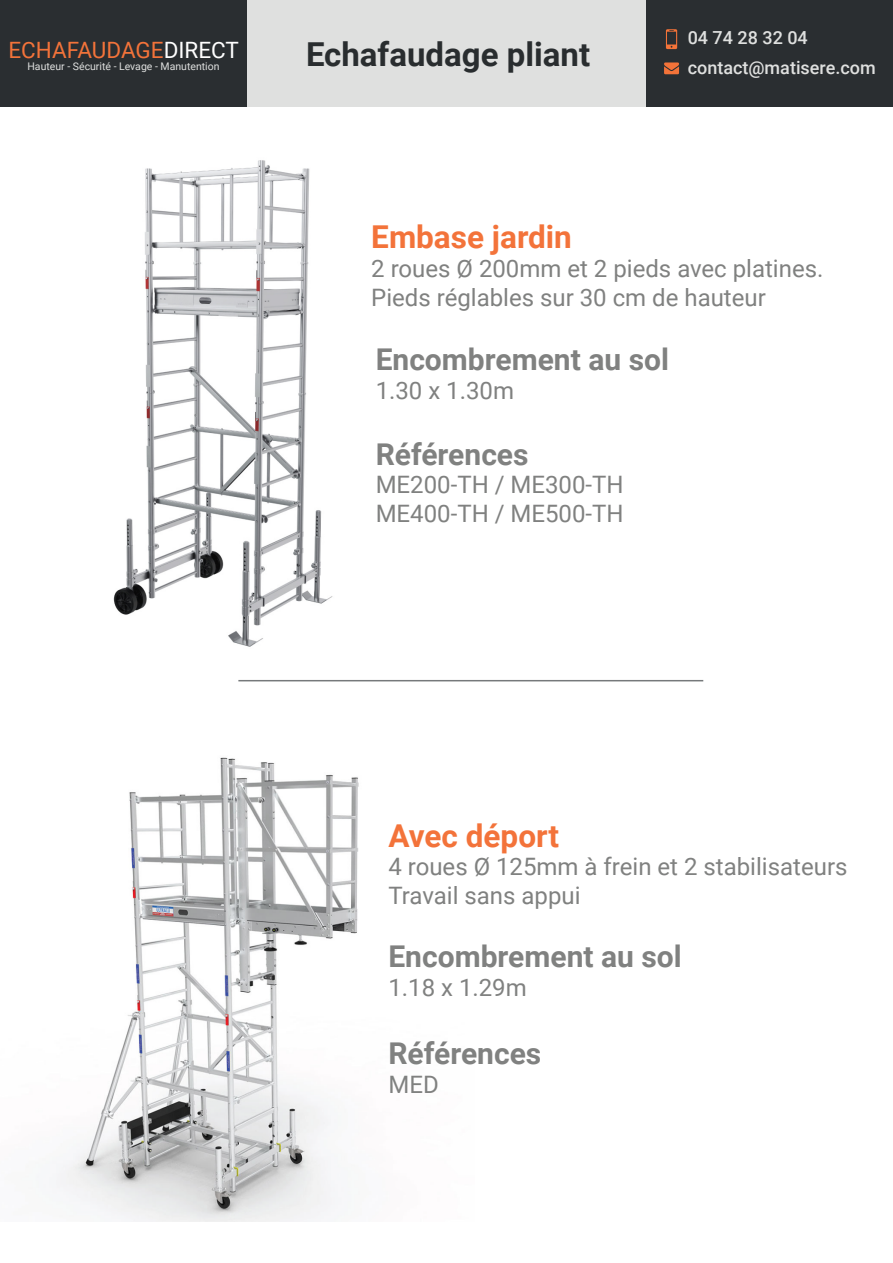
<style>
.page{position:relative;width:893px;height:1263px;background:#fff}
.page>*{position:absolute;margin:0;border:0;box-sizing:border-box;transform-origin:0 0}
.t1{font:700 33px "Roboto";color:#292d2f}
.t2{font:700 31.5px "Roboto";color:#f3733a}
.t3{font:700 30px "Roboto";color:#808180}
.t4{font:24px/28.8px "Roboto";color:#808180}
.t5{font:22.5px "Roboto";color:#f3733a}
.t6{font:500 18px/29.2px "Roboto";color:#dfe0df}
.t7{font:10.5px "Roboto";color:#dfe0df}
.s1{color:#fff}
</style>
<div class="page">
<img style="left:113px;top:160px;width:220px;height:487px">
<img style="left:56px;top:757px;width:303px;height:464px">
<div style="left:247px;top:1px;width:400px;height:106px;background:#dfe0df"></div>
<div style="left:0;top:1px;width:247px;height:106px;background:#2a2e31"></div>
<div style="left:647px;top:1px;width:246px;height:106px;background:#2a2e31"></div>
<svg style="left:666px;top:29px;width:11px;height:20px"></svg>
<svg style="left:664px;top:62px;width:15px;height:12px"></svg>
<hr style="left:238px;top:680px;width:465px;height:1px;background:#76797b">
<p class="t5" style="left:9px;top:34px;width:232px">ECHAFAUDAGE<span class="s1">DIRECT</span></p>
<p class="t7" style="left:27px;top:59px;width:194px">Hauteur - Sécurité - Levage - Manutention</p>
<h1 class="t1" style="left:306px;top:31px;width:286px">Echafaudage pliant</h1>
<p class="t6" style="left:688px;top:23px;width:190px">04 74 28 32 04 contact@matisere.com</p>
<h2 class="t2" style="left:371px;top:215px;width:202px">Embase jardin</h2>
<p class="t4" style="left:371px;top:253px;width:454px">2 roues Ø 200mm et 2 pieds avec platines.<br>Pieds réglables sur 30 cm de hauteur</p>
<p class="t3" style="left:376px;top:339px;width:295px">Encombrement au sol</p>
<p class="t4" style="left:376px;top:375px;width:140px">1.30 x 1.30m</p>
<p class="t3" style="left:376px;top:433px;width:154px">Références</p>
<p class="t4" style="left:376px;top:470px;width:250px">ME200-TH / ME300-TH<br>ME400-TH / ME500-TH</p>
<h2 class="t2" style="left:388px;top:813px;width:172px">Avec déport</h2>
<p class="t4" style="left:388px;top:851px;width:461px">4 roues Ø 125mm à frein et 2 stabilisateurs<br>Travail sans appui</p>
<p class="t3" style="left:388px;top:935px;width:295px">Encombrement au sol</p>
<p class="t4" style="left:388px;top:972px;width:140px">1.18 x 1.29m</p>
<p class="t3" style="left:388px;top:1032px;width:154px">Références</p>
<p class="t4" style="left:388px;top:1069px;width:52px">MED</p>
</div>
